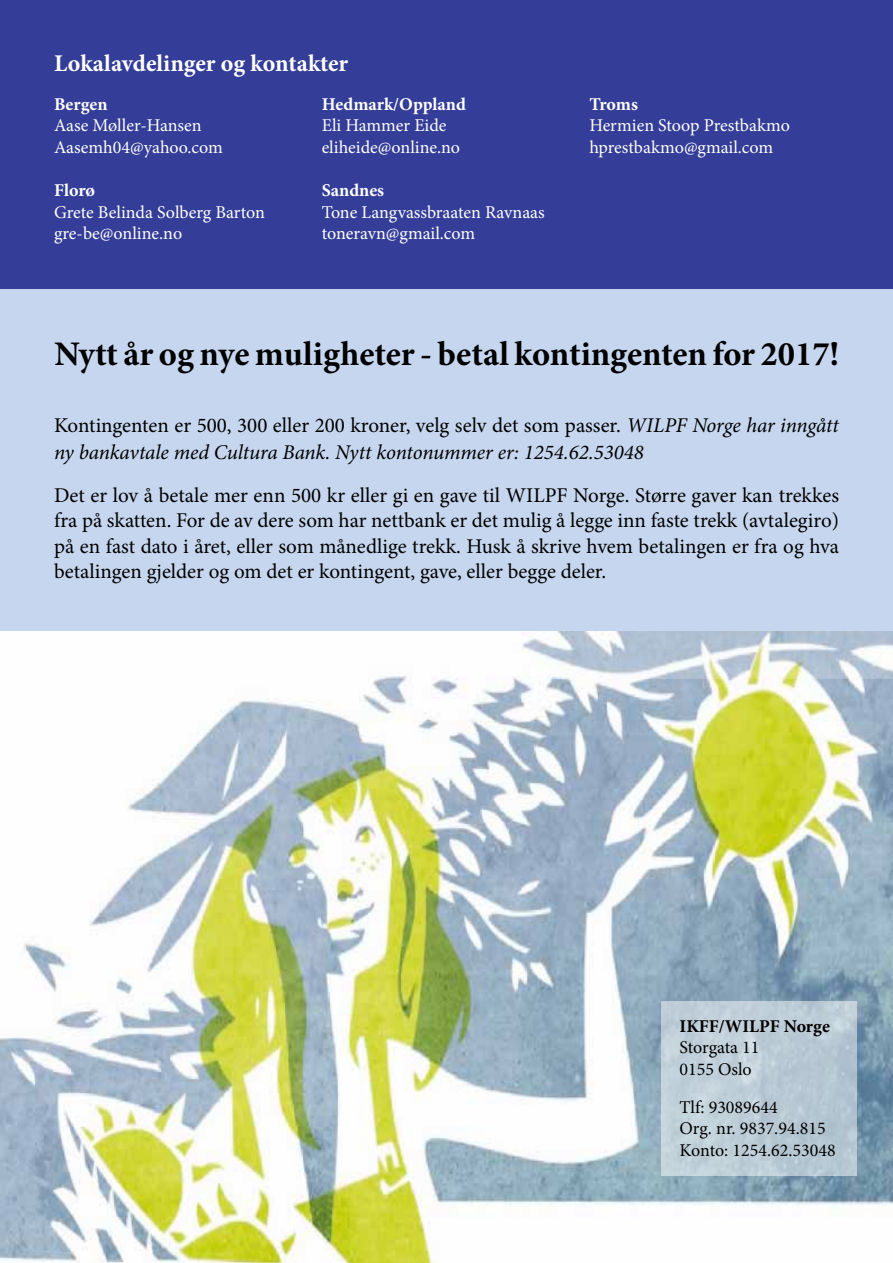
<style>
.page{position:relative;width:893px;height:1263px;background:#fff}
.page>*{position:absolute;margin:0;border:0;box-sizing:border-box;transform-origin:0 0}
.t1{font:700 34.5px "Minion Pro";color:#000}
.t2{font:700 24px "Minion Pro";color:#fff}
.t3{font:21px/25.2px "Minion Pro";color:#000;text-align:justify}
.t4{font:italic 21px/27px "Minion Pro";letter-spacing:-.005em;color:#000}
.t5{font:18px/21.6px "Minion Pro";color:#fff}
.t6{font:18px/21.6px "Minion Pro";color:#000}
.t7{font:700 18px "Minion Pro";color:#fff}
.t8{font:700 18px "Minion Pro";color:#000}
.s1{font-style:normal}
</style>
<div class="page">
<div style="left:0;top:0;width:893px;height:289px;background:#343d98"></div>
<img style="left:0;top:678px;width:893px;height:585px">
<div style="left:661px;top:1001px;width:196px;height:175px;background:linear-gradient(to right,#c5d3dc,#b5c5d2)"></div>
<svg style="left:0;top:289px;width:893px;height:389px;background:#c9d8ee"></svg>
<p class="t2" style="left:54px;top:47px;width:296px">Lokalavdelinger og kontakter</p>
<p class="t7" style="left:54px;top:91px;width:55px">Bergen</p>
<p class="t5" style="left:54px;top:115px;width:170px">Aase Møller-Hansen<br>Aasemh04@yahoo.com</p>
<p class="t7" style="left:54px;top:178px;width:43px">Florø</p>
<p class="t5" style="left:54px;top:201px;width:213px">Grete Belinda Solberg Barton gre-be@online.no</p>
<p class="t7" style="left:322px;top:91px;width:146px">Hedmark/Oppland</p>
<p class="t5" style="left:322px;top:115px;width:140px">Eli Hammer Eide eliheide@online.no</p>
<p class="t7" style="left:322px;top:178px;width:64px">Sandnes</p>
<p class="t5" style="left:322px;top:201px;width:225px">Tone Langvassbraaten Ravnaas toneravn@gmail.com</p>
<p class="t7" style="left:589px;top:91px;width:50px">Troms</p>
<p class="t5" style="left:589px;top:115px;width:202px">Hermien Stoop Prestbakmo hprestbakmo@gmail.com</p>
<h1 class="t1" style="left:54px;top:330px;width:787px">Nytt år og nye muligheter - betal kontingenten for 2017!</h1>
<p class="t4" style="left:54px;top:412px;width:786px"><span class="s1">Kontingenten er 500, 300 eller 200 kroner, velg selv det som passer.</span> WILPF Norge har inngått ny bankavtale med Cultura Bank. Nytt kontonummer er: 1254.62.53048</p>
<p class="t3" style="left:54px;top:483px;width:786px">Det er lov å betale mer enn 500 kr eller gi en gave til WILPF Norge. Større gaver kan trekkes fra på skatten. For de av dere som har nettbank er det mulig å legge inn faste trekk (avtalegiro) på en fast dato i året, eller som månedlige trekk. Husk å skrive hvem betalingen er fra og hva betalingen gjelder og om det er kontingent, gave, eller begge deler.</p>
<p class="t8" style="left:679px;top:1013px;width:152px">IKFF/WILPF Norge</p>
<p class="t6" style="left:679px;top:1037px;width:82px">Storgata 11<br>0155 Oslo</p>
<p class="t6" style="left:679px;top:1096px;width:158px">Tlf: 93089644<br>Org. nr. 9837.94.815<br>Konto: 1254.62.53048</p>
</div>
